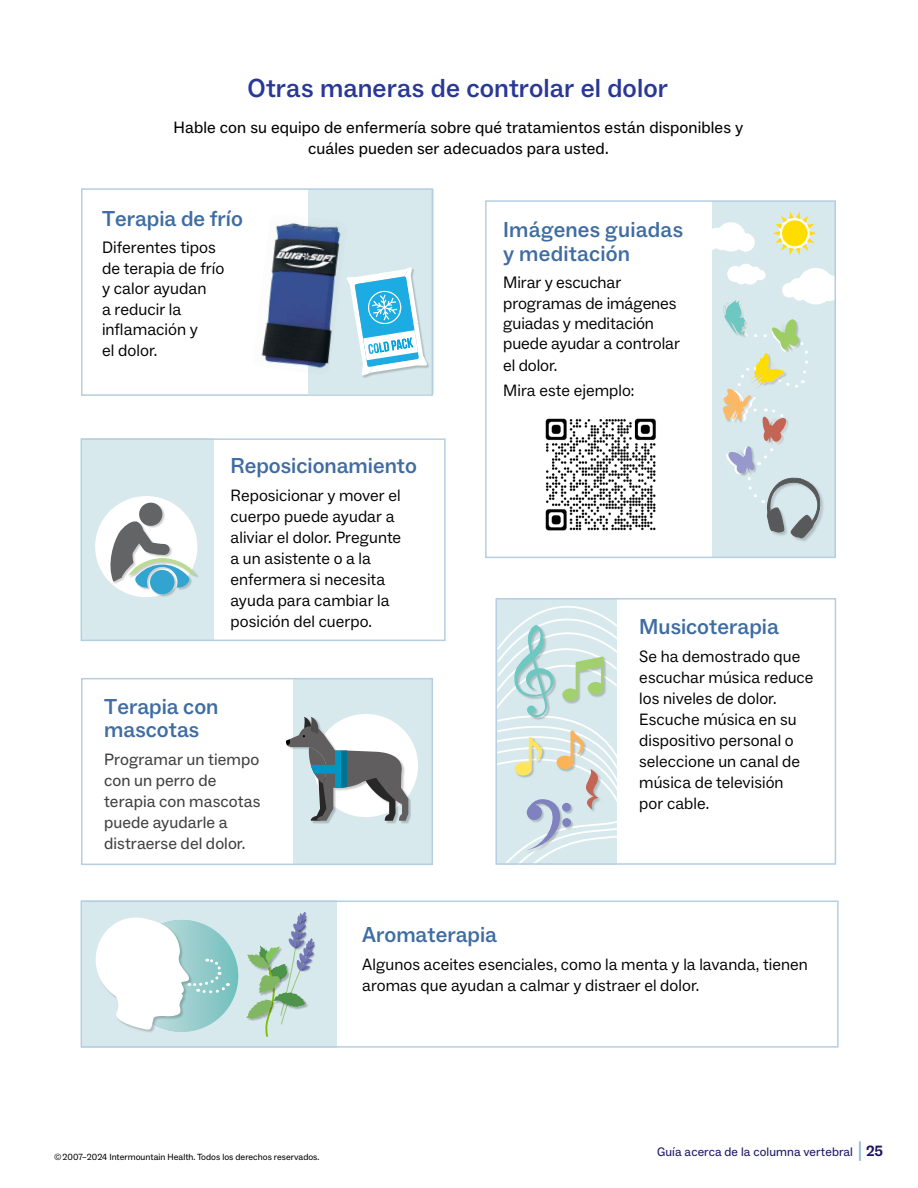
<style>
.page{position:relative;width:918px;height:1188px;background:#fff}
.page>*{position:absolute;margin:0;border:0;box-sizing:border-box;transform-origin:0 0}
.head_2{font:500 26.25px "ABC Social";letter-spacing:.005em;color:#293896}
.Main_table{font:500 21.75px/23.5px "ABC Social";color:#3f6ca1}
.Main_Table_title{font:500 21.75px/24.3px "ABC Social";letter-spacing:.01em;color:#3f6ca1}
.Main_table-2{font:16.65px/20.4px "ABC Social";letter-spacing:-.005em;color:#000}
.Main_table-3{font:16.5px/21px "ABC Social";letter-spacing:.005em;color:#000}
.Main{font:16.5px/21px "ABC Social";letter-spacing:.005em;color:#000;text-align:center}
.Main_table-4{font:16.5px/21px "ABC Social";letter-spacing:.005em;color:#414042}
.t1{font:12.3px "ABC Social";letter-spacing:.01em;color:#1b1464}
.t2{font:9px "ABC Social";letter-spacing:.005em;color:#000}
.s1{font-size:19.5px;color:#7cafd1}
.s2{font-weight:700;font-size:15px}
</style>
<div class="page">
<div style="left:293px;top:678px;width:140px;height:186px;background:#d8e9ed"></div>
<div style="left:314px;top:714px;width:104px;height:103px;background:#fff;border-radius:50%"></div>
<div style="left:81px;top:678px;width:352px;height:187px;border:2px solid #b4cee2"></div>
<div style="left:286px;top:717px;width:125px;height:107px;background:#000;opacity:.2"></div>
<svg style="left:286px;top:717px;width:122px;height:104px"></svg>
<div style="left:81px;top:438px;width:132px;height:203px;background:#d8e9ed"></div>
<div style="left:81px;top:438px;width:365px;height:203px;border:2px solid #b4cee2"></div>
<div style="left:95px;top:496px;width:102px;height:101px;background:#fff;border-radius:50%"></div>
<div style="left:111px;top:503px;width:89px;height:94px;background:#000;opacity:.2"></div>
<svg style="left:106px;top:502px;width:90px;height:92px"></svg>
<div style="left:495px;top:598px;width:341px;height:267px;border:2px solid #b4cee2"></div>
<svg style="left:495px;top:598px;width:130px;height:267px;background:#d6e4e4"></svg>
<div style="left:81px;top:900px;width:256px;height:148px;background:#d8e9ed"></div>
<div style="left:126px;top:920px;width:112px;height:112px;background:#74c2be;border-radius:50%"></div>
<div style="left:81px;top:901px;width:758px;height:147px;border:2px solid #b4cee2"></div>
<div style="left:96px;top:918px;width:97px;height:116px;background:#000;opacity:.2"></div>
<svg style="left:98px;top:918px;width:132px;height:112px"></svg>
<div style="left:310px;top:941px;width:6px;height:7px;background:#d4e5e9"></div>
<svg style="left:246px;top:912px;width:69px;height:125px"></svg>
<div style="left:308px;top:189px;width:125px;height:205px;background:#d8e9ed"></div>
<div style="left:81px;top:188px;width:352px;height:208px;border:2px solid #b4cee2"></div>
<svg style="left:347px;top:267px;width:80px;height:109px"></svg>
<img style="left:261px;top:223px;width:86px;height:145px">
<div style="left:712px;top:201px;width:123px;height:356px;background:#d8e9ed"></div>
<div style="left:767px;top:478px;width:57px;height:65px;background:#000;opacity:.2"></div>
<svg style="left:712px;top:222px;width:43px;height:30px"></svg>
<svg style="left:773px;top:211px;width:44px;height:45px"></svg>
<svg style="left:722px;top:264px;width:111px;height:275px"></svg>
<img style="left:545px;top:418px;width:111px;height:113px">
<div style="left:485px;top:200px;width:351px;height:358px;border:2px solid #b4cee2"></div>
<p class="head_2" style="left:247px;top:72px;width:422px">Otras maneras de controlar el dolor</p>
<p class="Main" style="left:173px;top:117px;width:571px">Hable con su equipo de enfermería sobre qué tratamientos están disponibles y cuáles pueden ser adecuados para usted.</p>
<p class="Main_table" style="left:102px;top:207px;width:142px">Terapia de frío</p>
<p class="Main_table-2" style="left:102px;top:238px;width:124px">Diferentes tipos de terapia de frío y calor ayudan<br>a reducir la inflamación y<br>el dolor.</p>
<p class="Main_table" style="left:231px;top:454px;width:188px">Reposicionamiento</p>
<p class="Main_table-3" style="left:231px;top:485px;width:172px">Reposicionar y mover el cuerpo puede ayudar a aliviar el dolor. Pregunte a un asistente o a la enfermera si necesita ayuda para cambiar la posición del cuerpo.</p>
<p class="Main_table" style="left:104px;top:695px;width:116px">Terapia con mascotas</p>
<p class="Main_table-4" style="left:104px;top:749px;width:158px">Programar un tiempo con un perro de terapia con mascotas puede ayudarle a distraerse del dolor.</p>
<p class="Main_Table_title" style="left:503px;top:218px;width:182px">Imágenes guiadas y meditación</p>
<p class="Main_table-2" style="left:503px;top:272px;width:178px">Mirar y escuchar programas de imágenes guiadas y meditación puede ayudar a controlar el dolor.</p>
<p class="Main_table-3" style="left:503px;top:380px;width:133px">Mira este ejemplo:</p>
<p class="Main_table" style="left:639px;top:616px;width:141px">Musicoterapia</p>
<p class="Main_table-3" style="left:639px;top:646px;width:176px">Se ha demostrado que escuchar música reduce los niveles de dolor.<br>Escuche música en su dispositivo personal o seleccione un canal de música de televisión<br>por cable.</p>
<p class="Main_table" style="left:362px;top:923px;width:136px">Aromaterapia</p>
<p class="Main_table-3" style="left:362px;top:954px;width:447px">Algunos aceites esenciales, como la menta y la lavanda, tienen aromas que ayudan a calmar y distraer el dolor.</p>
<p class="t2" style="left:54px;top:1152px;width:267px">© 2007–2024 Intermountain Health. Todos los derechos reservados.</p>
<p class="t1" style="left:657px;top:1145px;width:228px">Guía acerca de la columna vertebral <span class="s1">|</span> <span class="s2">25</span></p>
</div>
